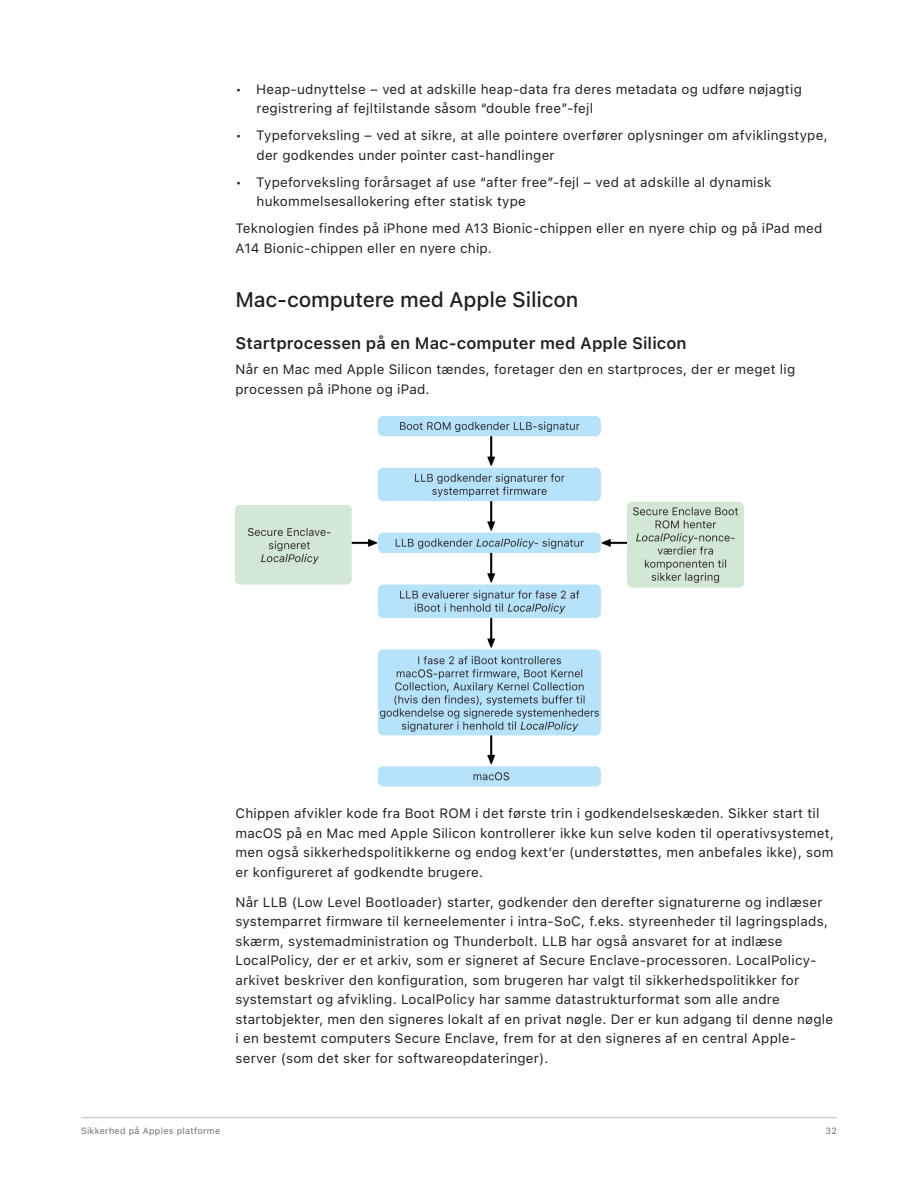
<style>
.page{position:relative;width:918px;height:1188px;background:#fff}
.page>*{position:absolute;margin:0;border:0;box-sizing:border-box;transform-origin:0 0}
.t1{font:500 21px "SF Pro Text";letter-spacing:-.01em;color:#231f20}
.t2{font:600 16.5px "SF Pro Text";letter-spacing:.005em;color:#231f20}
.Body{font:13.5px/19.5px "SF Pro Text";letter-spacing:.015em;color:#231f20}
.t3{font:9px "SF Pro Text";letter-spacing:.035em;color:#6c6d70}
</style>
<div class="page">
<hr style="left:81px;top:1117px;width:756px;height:1px;background:#bcbdc0">
<img style="left:236px;top:416px;width:507px;height:371px">
<p class="Body" style="left:256px;top:79px;width:547px;text-indent:-21px">• Heap-udnyttelse – ved at adskille heap-data fra deres metadata og udføre nøjagtig registrering af fejltilstande såsom “double free”-fejl</p>
<p class="Body" style="left:256px;top:126px;width:573px;text-indent:-21px">• Typeforveksling – ved at sikre, at alle pointere overfører oplysninger om afviklingstype, der godkendes under pointer cast-handlinger</p>
<p class="Body" style="left:256px;top:172px;width:516px;text-indent:-21px">• Typeforveksling forårsaget af use “after free”-fejl – ved at adskille al dynamisk hukommelsesallokering efter statisk type</p>
<p class="Body" style="left:236px;top:219px;width:588px">Teknologien findes på iPhone med A13 Bionic-chippen eller en nyere chip og på iPad med<br>A14 Bionic-chippen eller en nyere chip.</p>
<h3 class="t1" style="left:236px;top:287px;width:345px">Mac-computere med Apple Silicon</h3>
<h4 class="t2" style="left:236px;top:334px;width:453px">Startprocessen på en Mac-computer med Apple Silicon</h4>
<p class="Body" style="left:236px;top:360px;width:561px">Når en Mac med Apple Silicon tændes, foretager den en startproces, der er meget lig processen på iPhone og iPad.</p>
<p class="Body" style="left:236px;top:804px;width:600px">Chippen afvikler kode fra Boot ROM i det første trin i godkendelseskæden. Sikker start til macOS på en Mac med Apple Silicon kontrollerer ikke kun selve koden til operativsystemet, men også sikkerhedspolitikkerne og endog kext’er (understøttes, men anbefales ikke), som er konfigureret af godkendte brugere.</p>
<p class="Body" style="left:236px;top:892px;width:599px">Når LLB (Low Level Bootloader) starter, godkender den derefter signaturerne og indlæser systemparret firmware til kerneelementer i intra-SoC, f.eks. styreenheder til lagringsplads, skærm, systemadministration og Thunderbolt. LLB har også ansvaret for at indlæse LocalPolicy, der er et arkiv, som er signeret af Secure Enclave-processoren. LocalPolicy&shy;arkivet beskriver den konfiguration, som brugeren har valgt til sikkerhedspolitikker for systemstart og afvikling. LocalPolicy har samme datastrukturformat som alle andre startobjekter, men den signeres lokalt af en privat nøgle. Der er kun adgang til denne nøgle i en bestemt computers Secure Enclave, frem for at den signeres af en central Apple&shy;server (som det sker for softwareopdateringer).</p>
<p class="t3" style="left:81px;top:1125px;width:141px">Sikkerhed på Apples platforme</p>
<p class="t3" style="left:826px;top:1125px;width:13px">32</p>
</div>
